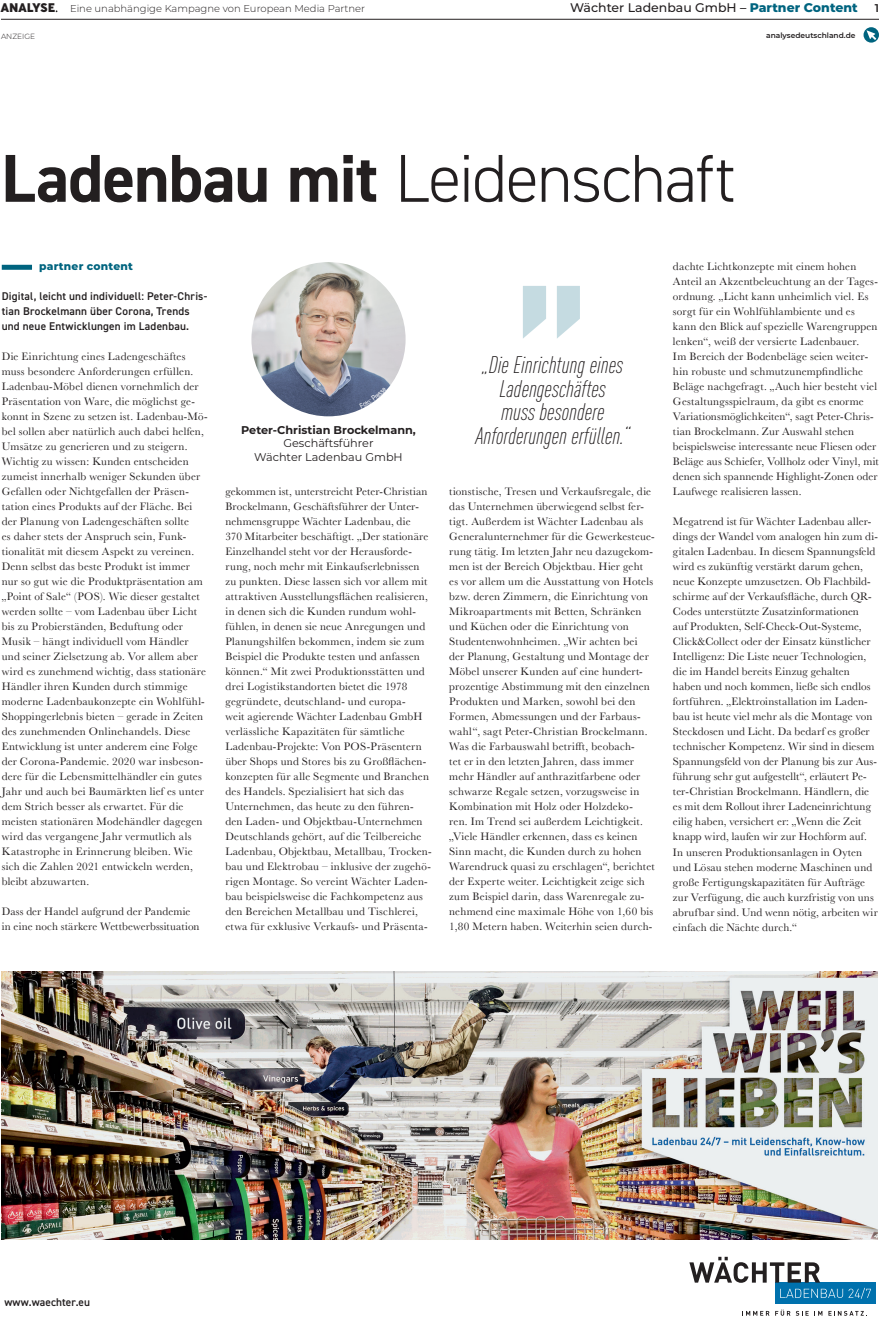
<style>
.page{position:relative;width:879px;height:1319px;background:#fff}
.page>*{position:absolute;margin:0;border:0;box-sizing:border-box;transform-origin:0 0}
.t1{font:600 195.38px "DIN2014";color:#00647f}
.t2{font:300 67.88px "DIN2014";letter-spacing:-.025em;color:#231f20}
.t3{font:italic 300 condensed 23.62px/23.6px "DIN Pro";color:#231f20;text-align:center}
.t4{font:500 12.5px "Montserrat";color:#231f20}
.t5{font:800 12.5px "Ministry";letter-spacing:-.02em;color:#231f20}
.t6{font:11.25px/15px "Baskerville";letter-spacing:.015em;color:#231f20}
.t7{font:600 11.25px/15px "DIN2014";letter-spacing:.015em;color:#231f20}
.t8{font:11.25px/13.5px "Montserrat";color:#231f20;text-align:center}
.t9{font:700 11.25px "Montserrat";color:#231f20}
.t10{font:600 11.25px "Montserrat";color:#231f20}
.t11{font:800 10.75px "Montserrat";letter-spacing:.02em;color:#00647f}
.t12{font:300 10px "Montserrat";color:#231f20}
.t13{font:600 7.5px "Montserrat";color:#231f20}
.t14{font:300 7.5px "Montserrat";color:#231f20}
.s1{font-weight:800;color:#00647f}
.s2{font-weight:700}
</style>
<div class="page">
<hr style="left:1px;top:19px;width:878px;height:1px;background:#231f20">
<svg style="left:863px;top:27px;width:16px;height:16px"></svg>
<svg style="left:866px;top:30px;width:10px;height:10px"></svg>
<img style="left:251px;top:262px;width:154px;height:154px;border-radius:77px">
<div style="left:2px;top:265px;width:30px;height:5px;background:#00647f"></div>
<img style="left:2px;top:971px;width:875px;height:268px">
<div style="left:775px;top:1282px;width:100px;height:21px;background:#0071ad"></div>
<svg style="left:689px;top:1256px;width:182px;height:42px"></svg>
<svg style="left:742px;top:1310px;width:27px;height:5px"></svg>
<svg style="left:775px;top:1309px;width:15px;height:6px"></svg>
<svg style="left:796px;top:1310px;width:12px;height:5px"></svg>
<svg style="left:814px;top:1310px;width:8px;height:5px"></svg>
<svg style="left:828px;top:1310px;width:36px;height:5px"></svg>
<svg style="left:360px;top:387px;width:27px;height:21px"></svg>
<p class="t5" style="left:0;top:-1px;width:56px">ANALYSE</p>
<p class="t14" style="left:1px;top:31px;width:36px">ANZEIGE</p>
<p class="t12" style="left:70px;top:2px;width:297px">Eine unabhängige Kampagne von European Media Partner</p>
<p class="t4" style="left:570px;top:-1px;width:289px">Wächter Ladenbau GmbH – <span class="s1">Partner Content</span></p>
<p class="t10" style="left:874px;top:0;width:6px">1</p>
<p class="t13" style="left:766px;top:30px;width:91px">analysedeutschland.de</p>
<h2 class="t2" style="left:1px;top:137px;width:736px"><span class="s2">Ladenbau mit</span> Leidenschaft</h2>
<p class="t11" style="left:39px;top:258px;width:95px">partner content</p>
<p class="t7" style="left:2px;top:288px;width:207px">Digital, leicht und individuell: Peter-Chris&shy;tian Brockelmann über Corona, Trends und neue Entwicklungen im Ladenbau.</p>
<p class="t6" style="left:2px;top:349px;width:207px">Die Einrichtung eines Ladengeschäftes muss besondere Anforderungen erfüllen.<br>Ladenbau-Möbel dienen vornehmlich der Präsentation von Ware, die möglichst ge&shy;konnt in Szene zu setzen ist. Ladenbau-Mö&shy;bel sollen aber natürlich auch dabei helfen, Umsätze zu generieren und zu steigern.<br>Wichtig zu wissen: Kunden entscheiden zumeist innerhalb weniger Sekunden über Gefallen oder Nichtgefallen der Präsen&shy;tation eines Produkts auf der Fläche. Bei der Planung von Ladengeschäften sollte<br>es daher stets der Anspruch sein, Funk&shy;tionalität mit diesem Aspekt zu vereinen.<br>Denn selbst das beste Produkt ist immer nur so gut wie die Produktpräsentation am „Point of Sale“ (POS). Wie dieser gestaltet werden sollte – vom Ladenbau über Licht bis zu Probierständen, Beduftung oder Musik – hängt individuell vom Händler und seiner Zielsetzung ab. Vor allem aber wird es zunehmend wichtig, dass stationäre Händler ihren Kunden durch stimmige moderne Ladenbaukonzepte ein Wohlfühl-Shoppingerlebnis bieten – gerade in Zeiten des zunehmenden Onlinehandels. Diese Entwicklung ist unter anderem eine Folge der Corona-Pandemie. 2020 war insbeson&shy;dere für die Lebensmittelhändler ein gutes Jahr und auch bei Baumärkten lief es unter dem Strich besser als erwartet. Für die meisten stationären Modehändler dagegen wird das vergangene Jahr vermutlich als Katastrophe in Erinnerung bleiben. Wie sich die Zahlen 2021 entwickeln werden, bleibt abzuwarten.</p>
<p class="t6" style="left:2px;top:904px;width:199px">Dass der Handel aufgrund der Pandemie in eine noch stärkere Wettbewerbssituation</p>
<p class="t9" style="left:241px;top:421px;width:176px">Peter-Christian Brockelmann,</p>
<p class="t8" style="left:254px;top:436px;width:150px">Geschäftsführer<br>Wächter Ladenbau GmbH</p>
<h1 class="t1" style="left:515px;top:230px;width:77px">”</h1>
<h3 class="t3" style="left:476px;top:351px;width:155px">„Die Einrichtung eines<br>Ladengeschäftes<br>muss besondere<br>Anforderungen erfüllen.“</h3>
<p class="t6" style="left:225px;top:484px;width:207px">gekommen ist, unterstreicht Peter-Christian Brockelmann, Geschäftsführer der Unter&shy;nehmensgruppe Wächter Ladenbau, die<br>370 Mitarbeiter beschäftigt. „Der stationäre Einzelhandel steht vor der Herausforde&shy;rung, noch mehr mit Einkaufserlebnissen zu punkten. Diese lassen sich vor allem mit attraktiven Ausstellungsflächen realisieren, in denen sich die Kunden rundum wohl&shy;fühlen, in denen sie neue Anregungen und Planungshilfen bekommen, indem sie zum Beispiel die Produkte testen und anfassen können.“ Mit zwei Produktionsstätten und drei Logistikstandorten bietet die 1978 gegründete, deutschland- und europa-<br>weit agierende Wächter Ladenbau GmbH verlässliche Kapazitäten für sämtliche Ladenbau-Projekte: Von POS-Präsentern über Shops und Stores bis zu Großflächen&shy;konzepten für alle Segmente und Branchen des Handels. Spezialisiert hat sich das Unternehmen, das heute zu den führen&shy;den Laden- und Objektbau-Unternehmen Deutschlands gehört, auf die Teilbereiche Ladenbau, Objektbau, Metallbau, Trocken&shy;bau und Elektrobau – inklusive der zugehö&shy;rigen Montage. So vereint Wächter Laden&shy;bau beispielsweise die Fachkompetenz aus den Bereichen Metallbau und Tischlerei, etwa für exklusive Verkaufs- und Präsenta-</p>
<p class="t6" style="left:449px;top:484px;width:207px">tionstische, Tresen und Verkaufsregale, die das Unternehmen überwiegend selbst fer&shy;tigt. Außerdem ist Wächter Ladenbau als Generalunternehmer für die Gewerkesteue&shy;rung tätig. Im letzten Jahr neu dazugekom&shy;men ist der Bereich Objektbau. Hier geht<br>es vor allem um die Ausstattung von Hotels bzw. deren Zimmern, die Einrichtung von Mikroapartments mit Betten, Schränken und Küchen oder die Einrichtung von Studentenwohnheimen. „Wir achten bei der Planung, Gestaltung und Montage der Möbel unserer Kunden auf eine hundert&shy;prozentige Abstimmung mit den einzelnen Produkten und Marken, sowohl bei den Formen, Abmessungen und der Farbaus&shy;wahl“, sagt Peter-Christian Brockelmann.<br>Was die Farbauswahl betrifft, beobach-<br>tet er in den letzten Jahren, dass immer mehr Händler auf anthrazitfarbene oder schwarze Regale setzen, vorzugsweise in Kombination mit Holz oder Holzdeko-<br>ren. Im Trend sei außerdem Leichtigkeit. „Viele Händler erkennen, dass es keinen Sinn macht, die Kunden durch zu hohen Warendruck quasi zu erschlagen“, berichtet der Experte weiter. Leichtigkeit zeige sich zum Beispiel darin, dass Warenregale zu&shy;nehmend eine maximale Höhe von 1,60 bis 1,80 Metern haben. Weiterhin seien durch-</p>
<p class="t6" style="left:673px;top:259px;width:207px">dachte Lichtkonzepte mit einem hohen Anteil an Akzentbeleuchtung an der Tages&shy;ordnung. „Licht kann unheimlich viel. Es sorgt für ein Wohlfühlambiente und es kann den Blick auf spezielle Warengruppen lenken“, weiß der versierte Ladenbauer.<br>Im Bereich der Bodenbeläge seien weiter&shy;hin robuste und schmutzunempfindliche Beläge nachgefragt. „Auch hier besteht viel Gestaltungsspielraum, da gibt es enorme Variationsmöglichkeiten“, sagt Peter-Chris&shy;tian Brockelmann. Zur Auswahl stehen beispielsweise interessante neue Fliesen oder Beläge aus Schiefer, Vollholz oder Vinyl, mit denen sich spannende Highlight-Zonen oder Laufwege realisieren lassen.</p>
<p class="t6" style="left:673px;top:514px;width:206px">Megatrend ist für Wächter Ladenbau aller&shy;dings der Wandel vom analogen hin zum di&shy;gitalen Ladenbau. In diesem Spannungsfeld wird es zukünftig verstärkt darum gehen, neue Konzepte umzusetzen. Ob Flachbild&shy;schirme auf der Verkaufsfläche, durch QR-Codes unterstützte Zusatzinformationen<br>auf Produkten, Self-Check-Out-Systeme, Click&amp;Collect oder der Einsatz künstlicher Intelligenz: Die Liste neuer Technologien, die im Handel bereits Einzug gehalten haben und noch kommen, ließe sich endlos fortführen. „Elektroinstallation im Laden&shy;bau ist heute viel mehr als die Montage von Steckdosen und Licht. Da bedarf es großer technischer Kompetenz. Wir sind in diesem Spannungsfeld von der Planung bis zur Aus&shy;führung sehr gut aufgestellt“, erläutert Pe&shy;ter-Christian Brockelmann. Händlern, die es mit dem Rollout ihrer Ladeneinrichtung eilig haben, versichert er: „Wenn die Zeit knapp wird, laufen wir zur Hochform auf.<br>In unseren Produktionsanlagen in Oyten und Lösau stehen moderne Maschinen und große Fertigungskapazitäten für Aufträge zur Verfügung, die auch kurzfristig von uns abrufbar sind. Und wenn nötig, arbeiten wir einfach die Nächte durch.“</p>
<p class="t7" style="left:4px;top:1293px;width:87px">www.waechter.eu</p>
</div>
